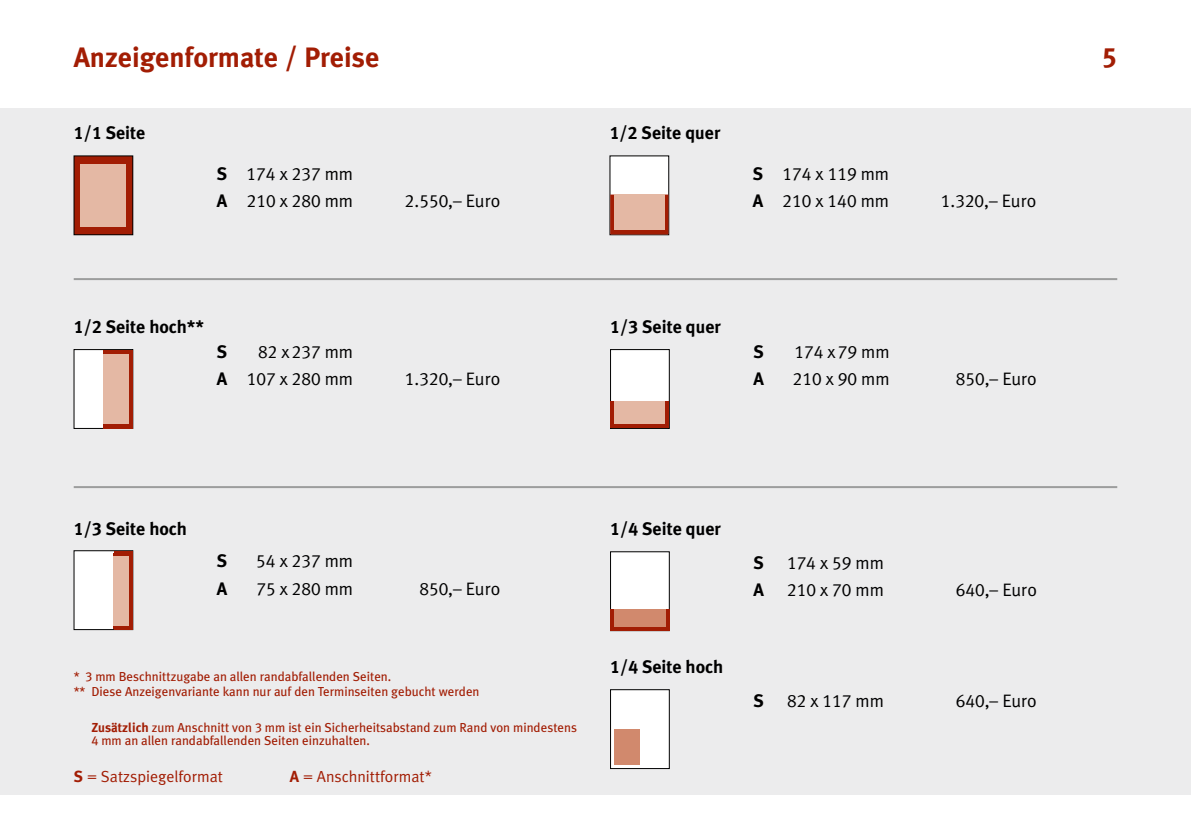
<style>
.page{position:relative;width:1191px;height:840px;background:#fff}
.page>*{position:absolute;margin:0;border:0;box-sizing:border-box;transform-origin:0 0}
.t1{font:700 28px "Meta Plus";color:#a21d04}
.t2{font:28px "Meta Plus Bold Caps";color:#a21d04}
.t3{font:18px/27.6px "Meta Plus Normal Caps";color:#000}
.t4{font:700 18px "Meta Plus";color:#000}
.t5{font:16px "Meta Plus Normal";color:#a21d04}
.t6{font:13px/15.6px "Meta Plus";color:#a21d04}
.s1{font-family:"Meta Plus Bold Caps";font-weight:400}
.s2{font-family:"Meta Plus";font-weight:700}
.s3{font-family:"Meta Plus Normal"}
.s4{font-family:"Meta Plus Book Caps"}
.s5{font-weight:700}
</style>
<div class="page">
<div style="left:0;top:108px;width:1191px;height:686px;background:#ececed"></div>
<hr style="left:74px;top:278px;width:1043px;height:2px;background:#9c9d9d">
<hr style="left:74px;top:486px;width:1043px;height:2px;background:#9c9d9d">
<div style="left:610px;top:689px;width:59px;height:79px;background:#fff"></div>
<div style="left:610px;top:689px;width:59px;height:79px;border:1px solid #000"></div>
<div style="left:614px;top:728px;width:26px;height:36px;background:#d1896d"></div>
<div style="left:74px;top:156px;width:59px;height:79px;background:#a21d04"></div>
<div style="left:74px;top:155px;width:59px;height:80px;border:1px solid #000"></div>
<div style="left:81px;top:164px;width:45px;height:62px;background:#e4b8a4"></div>
<div style="left:610px;top:156px;width:58px;height:79px;background:#fff"></div>
<svg style="left:610px;top:194px;width:58px;height:40px"></svg>
<div style="left:614px;top:194px;width:50px;height:36px;background:#e4b8a4"></div>
<div style="left:610px;top:349px;width:59px;height:79px;background:#fff"></div>
<div style="left:610px;top:349px;width:59px;height:79px;border:1px solid #000"></div>
<div style="left:611px;top:401px;width:58px;height:27px;background:#a21d04"></div>
<div style="left:615px;top:401px;width:50px;height:23px;background:#e4b8a4"></div>
<div style="left:74px;top:349px;width:59px;height:79px;background:#fff"></div>
<div style="left:103px;top:349px;width:29px;height:79px;background:linear-gradient(to bottom,#a21d04,#a21d04)"></div>
<div style="left:103px;top:354px;width:25px;height:70px;background:#e4b8a4"></div>
<div style="left:74px;top:550px;width:59px;height:79px;background:#fff"></div>
<div style="left:114px;top:550px;width:18px;height:79px;background:#a21d04"></div>
<div style="left:114px;top:555px;width:15px;height:70px;background:#e4b8a4"></div>
<div style="left:610px;top:551px;width:59px;height:79px;background:#fff"></div>
<div style="left:610px;top:551px;width:59px;height:79px;border:1px solid #000"></div>
<div style="left:610px;top:609px;width:59px;height:21px;background:#a21d04"></div>
<div style="left:614px;top:609px;width:52px;height:18px;background:#d1896d"></div>
<h1 class="t1" style="left:74px;top:41px;width:307px">Anzeigenformate / Preise</h1>
<h1 class="t2" style="left:1102px;top:41px;width:16px">5</h1>
<h2 class="t4" style="left:74px;top:122px;width:73px"><span class="s1">1/1</span> Seite</h2>
<h2 class="t3" style="left:217px;top:159px;width:138px"><span class="s2">S</span> 174 <span class="s3">x</span> 237 <span class="s3">mm<br></span><span class="s2">A</span> 210 <span class="s3">x</span> 280 <span class="s3">mm</span></h2>
<h2 class="t4" style="left:74px;top:316px;width:132px"><span class="s1">1/2</span> Seite hoch**</h2>
<h2 class="t4" style="left:217px;top:341px;width:12px">S</h2>
<h2 class="t3" style="left:217px;top:337px;width:138px;text-align:right">82 <span class="s3">x</span>237 <span class="s3">mm<br></span><span class="s2">A</span> 107 <span class="s3">x</span> 280 <span class="s3">mm</span></h2>
<h2 class="t3" style="left:405px;top:186px;width:97px">2.550,– <span class="s3">Euro</span></h2>
<h2 class="t3" style="left:405px;top:365px;width:97px">1.320,– <span class="s3">Euro</span></h2>
<h2 class="t4" style="left:609px;top:122px;width:112px"><span class="s1">1/2</span> Seite quer</h2>
<h2 class="t3" style="left:753px;top:159px;width:138px"><span class="s2">S</span> 174 <span class="s3">x</span> 119 <span class="s3">mm<br></span><span class="s2">A</span> 210 <span class="s3">x</span> 140 <span class="s3">mm</span></h2>
<h2 class="t3" style="left:941px;top:187px;width:97px">1.320,– <span class="s3">Euro</span></h2>
<h2 class="t4" style="left:610px;top:316px;width:112px"><span class="s1">1/3</span> Seite quer</h2>
<h2 class="t4" style="left:753px;top:341px;width:12px">S</h2>
<h2 class="t3" style="left:794px;top:337px;width:97px">174 <span class="s3">x</span>79 <span class="s3">mm</span></h2>
<h2 class="t4" style="left:753px;top:368px;width:12px">A</h2>
<h2 class="t3" style="left:793px;top:365px;width:98px">210 <span class="s3">x</span> 90 <span class="s3">mm</span></h2>
<h2 class="t3" style="left:956px;top:365px;width:83px">850,– <span class="s3">Euro</span></h2>
<h2 class="t4" style="left:74px;top:518px;width:115px"><span class="s1">1/3</span> Seite hoch</h2>
<h2 class="t4" style="left:217px;top:550px;width:12px">S</h2>
<h2 class="t3" style="left:256px;top:546px;width:98px">54 <span class="s3">x</span> 237 <span class="s3">mm</span></h2>
<h2 class="t4" style="left:217px;top:578px;width:12px">A</h2>
<h2 class="t3" style="left:256px;top:574px;width:98px">75 <span class="s3">x</span> 280 <span class="s3">mm</span></h2>
<h2 class="t3" style="left:419px;top:574px;width:83px">850,– <span class="s3">Euro</span></h2>
<p class="t6" style="left:74px;top:668px;width:407px">* <span class="s4">3</span> mm Beschnittzugabe an allen randabfallenden Seiten.<br>** Diese Anzeigenvariante kann nur auf den Terminseiten gebucht werden</p>
<p class="t6" style="left:91px;top:720px;width:487px;line-height:13px"><span class="s5">Zusätzlich</span> zum Anschnitt von <span class="s4">3</span> mm ist ein Sicherheitsabstand zum Rand von mindestens<br><span class="s4">4</span> mm an allen randabfallenden Seiten einzuhalten.</p>
<p class="t5" style="left:74px;top:766px;width:151px"><span class="s2">S</span> = Satzspiegelformat</p>
<p class="t5" style="left:290px;top:766px;width:144px"><span class="s2">A</span> = Anschnittformat*</p>
<h2 class="t4" style="left:610px;top:518px;width:112px"><span class="s1">1/4</span> Seite quer</h2>
<h2 class="t4" style="left:610px;top:655px;width:114px"><span class="s1">1/4</span> Seite hoch</h2>
<h2 class="t4" style="left:753px;top:552px;width:12px">S</h2>
<h2 class="t3" style="left:787px;top:548px;width:98px">174 <span class="s3">x</span> 59 <span class="s3">mm</span></h2>
<h2 class="t4" style="left:753px;top:579px;width:12px">A</h2>
<h2 class="t3" style="left:787px;top:575px;width:98px">210 <span class="s3">x</span> 70 <span class="s3">mm</span></h2>
<h2 class="t3" style="left:955px;top:575px;width:83px">640,– <span class="s3">Euro</span></h2>
<h2 class="t4" style="left:753px;top:689px;width:12px">S</h2>
<h2 class="t3" style="left:787px;top:686px;width:98px">82 <span class="s3">x</span> 117 <span class="s3">mm</span></h2>
<h2 class="t3" style="left:955px;top:686px;width:83px">640,– <span class="s3">Euro</span></h2>
</div>
